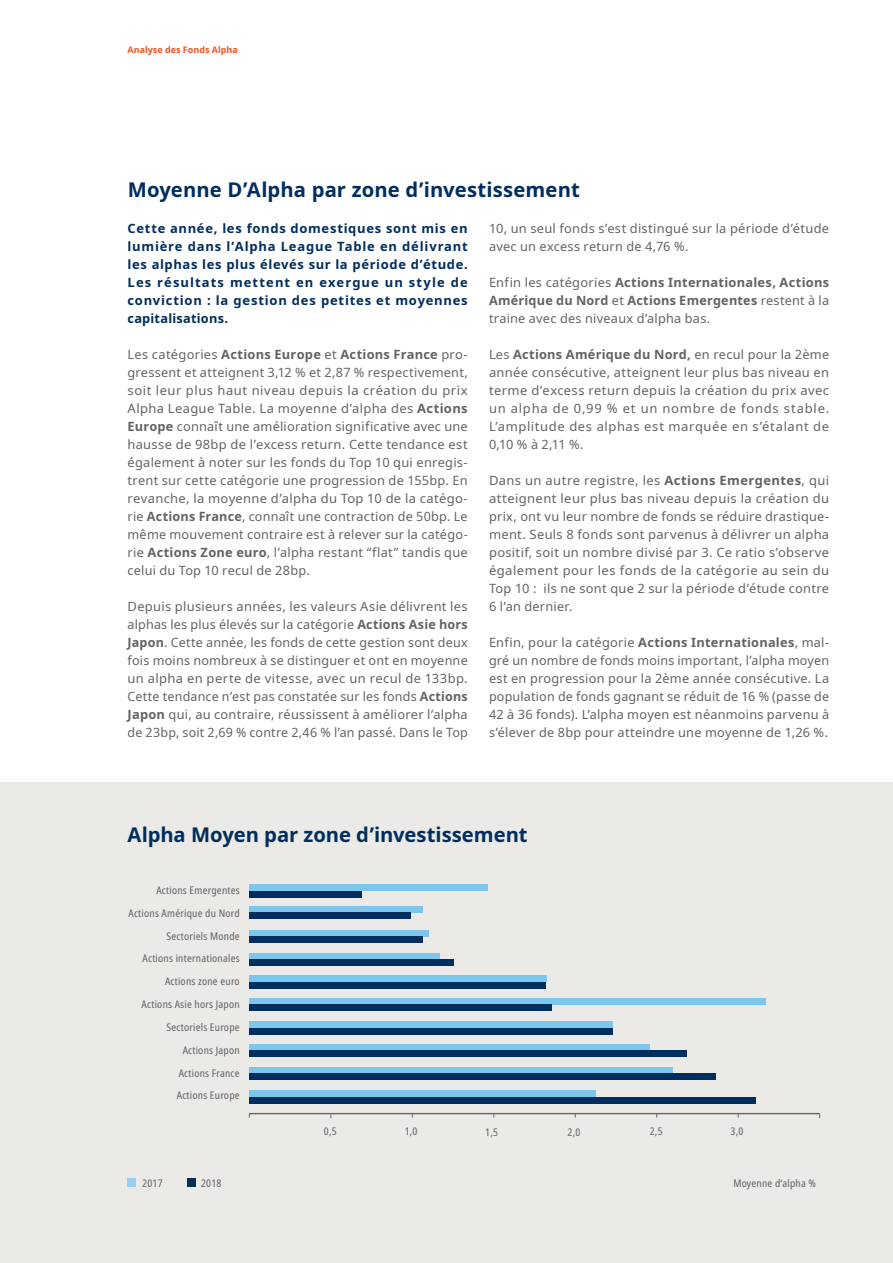
<style>
.page{position:relative;width:893px;height:1263px;background:#fff}
.page>*{position:absolute;margin:0;border:0;box-sizing:border-box;transform-origin:0 0}
.Headline_Tabellen{font:700 20.25px "Noto Sans";color:#002e5e}
.SIX_copy{font:12.75px/18px "Noto Sans";letter-spacing:.02em;color:#636366;text-align:justify}
.SIX_copy-2{font:700 12.75px/18px "Noto Sans";letter-spacing:.055em;color:#002e5e;text-align:justify}
.t1{font:condensed 10.5px "Noto Sans";letter-spacing:.02em;color:#636366}
._000_Spitztitel{font:700 9px "Noto Sans";color:#f15122}
.s1{font-weight:700}
</style>
<div class="page">
<div style="left:0;top:782px;width:893px;height:481px;background:#ebeae6"></div>
<div style="left:188px;top:1178px;width:8px;height:9px;background:#002e5e"></div>
<div style="left:128px;top:1178px;width:8px;height:9px;background:#99d0f1"></div>
<hr style="left:249px;top:1113px;width:571px;height:1px;background:#636366">
<div style="left:249px;top:884px;width:239px;height:7px;background:#7dc6ed"></div>
<div style="left:249px;top:906px;width:173px;height:6px;background:#7dc6ed"></div>
<div style="left:249px;top:930px;width:179px;height:6px;background:#7dc6ed"></div>
<div style="left:249px;top:953px;width:191px;height:6px;background:#7dc6ed"></div>
<div style="left:249px;top:982px;width:297px;height:6px;background:#002e5e"></div>
<div style="left:249px;top:998px;width:516px;height:6px;background:#7dc6ed"></div>
<div style="left:249px;top:1022px;width:364px;height:6px;background:#7dc6ed"></div>
<div style="left:249px;top:1044px;width:401px;height:6px;background:#7dc6ed"></div>
<div style="left:249px;top:1067px;width:424px;height:7px;background:#7dc6ed"></div>
<div style="left:249px;top:1090px;width:347px;height:7px;background:#7dc6ed"></div>
<div style="left:249px;top:891px;width:113px;height:6px;background:#002e5e"></div>
<div style="left:249px;top:912px;width:162px;height:7px;background:#002e5e"></div>
<div style="left:249px;top:936px;width:173px;height:7px;background:#002e5e"></div>
<div style="left:249px;top:959px;width:205px;height:7px;background:#002e5e"></div>
<div style="left:249px;top:975px;width:297px;height:7px;background:#7dc6ed"></div>
<div style="left:249px;top:1004px;width:303px;height:7px;background:#002e5e"></div>
<div style="left:249px;top:1028px;width:363px;height:7px;background:#002e5e"></div>
<div style="left:249px;top:1050px;width:438px;height:7px;background:#002e5e"></div>
<div style="left:249px;top:1074px;width:467px;height:6px;background:#002e5e"></div>
<div style="left:249px;top:1097px;width:507px;height:6px;background:#002e5e"></div>
<p class="_000_Spitztitel" style="left:128px;top:43px;width:112px">Analyse des Fonds Alpha</p>
<p class="Headline_Tabellen" style="left:128px;top:175px;width:454px">Moyenne D’Alpha par zone d’investissement</p>
<p class="SIX_copy-2" style="left:128px;top:219px;width:342px">Cette année, les fonds domestiques sont mis en lumière dans l’Alpha League Table en délivrant les alphas les plus élevés sur la période d’étude.<br>Les résultats mettent en exergue un style de conviction : la gestion des petites et moyennes capitalisations.</p>
<p class="SIX_copy" style="left:128px;top:346px;width:342px">Les catégories <span class="s1">Actions Europe</span> et <span class="s1">Actions France</span> pro&shy;gressent et atteignent 3,12 % et 2,87 % respectivement, soit leur plus haut niveau depuis la création du prix Alpha League Table. La moyenne d’alpha des <span class="s1">Actions Europe</span> connaît une amélioration significative avec une hausse de 98bp de l’excess return. Cette tendance est également à noter sur les fonds du Top 10 qui enregis&shy;trent sur cette catégorie une progression de 155bp. En revanche, la moyenne d’alpha du Top 10 de la catégo&shy;rie <span class="s1">Actions France</span>, connaît une contraction de 50bp. Le même mouvement contraire est à relever sur la catégo&shy;rie <span class="s1">Actions Zone euro</span>, l’alpha restant “flat” tandis que celui du Top 10 recul de 28bp.</p>
<p class="SIX_copy" style="left:128px;top:598px;width:342px">Depuis plusieurs années, les valeurs Asie délivrent les alphas les plus élevés sur la catégorie <span class="s1">Actions Asie hors Japon</span>. Cette année, les fonds de cette gestion sont deux fois moins nombreux à se distinguer et ont en moyenne un alpha en perte de vitesse, avec un recul de 133bp.<br>Cette tendance n’est pas constatée sur les fonds <span class="s1">Actions Japon</span> qui, au contraire, réussissent à améliorer l’alpha de 23bp, soit 2,69 % contre 2,46 % l’an passé. Dans le Top</p>
<p class="SIX_copy" style="left:489px;top:220px;width:342px">10, un seul fonds s’est distingué sur la période d’étude avec un excess return de 4,76 %.</p>
<p class="SIX_copy" style="left:489px;top:274px;width:342px">Enfin les catégories <span class="s1">Actions Internationales, Actions Amérique du Nord</span> et <span class="s1">Actions Emergentes</span> restent à la traine avec des niveaux d’alpha bas.</p>
<p class="SIX_copy" style="left:489px;top:346px;width:342px">Les <span class="s1">Actions Amérique du Nord,</span> en recul pour la 2ème année consécutive, atteignent leur plus bas niveau en terme d’excess return depuis la création du prix avec un alpha de 0,99 % et un nombre de fonds stable.<br>L’amplitude des alphas est marquée en s’étalant de 0,10 % à 2,11 %.</p>
<p class="SIX_copy" style="left:489px;top:472px;width:342px">Dans un autre registre, les <span class="s1">Actions Emergentes</span>, qui atteignent leur plus bas niveau depuis la création du prix, ont vu leur nombre de fonds se réduire drastique&shy;ment. Seuls 8 fonds sont parvenus à délivrer un alpha positif, soit un nombre divisé par 3. Ce ratio s’observe également pour les fonds de la catégorie au sein du Top 10 : ils ne sont que 2 sur la période d’étude contre 6 l’an dernier.</p>
<p class="SIX_copy" style="left:489px;top:634px;width:342px">Enfin, pour la catégorie <span class="s1">Actions Internationales</span>, mal&shy;gré un nombre de fonds moins important, l’alpha moyen est en progression pour la 2ème année consécutive. La population de fonds gagnant se réduit de 16 % (passe de 42 à 36 fonds). L’alpha moyen est néanmoins parvenu à s’élever de 8bp pour atteindre une moyenne de 1,26 %.</p>
<p class="Headline_Tabellen" style="left:128px;top:820px;width:402px">Alpha Moyen par zone d’investissement</p>
<p class="t1" style="left:156px;top:883px;width:85px">Actions Emergentes</p>
<p class="t1" style="left:129px;top:906px;width:113px">Actions Amérique du Nord</p>
<p class="t1" style="left:167px;top:928px;width:75px">Sectoriels Monde</p>
<p class="t1" style="left:143px;top:951px;width:99px">Actions internationales</p>
<p class="t1" style="left:165px;top:974px;width:76px">Actions zone euro</p>
<p class="t1" style="left:142px;top:997px;width:100px">Actions Asie hors Japon</p>
<p class="t1" style="left:166px;top:1020px;width:75px">Sectoriels Europe</p>
<p class="t1" style="left:183px;top:1042px;width:59px">Actions Japon</p>
<p class="t1" style="left:179px;top:1065px;width:63px">Actions France</p>
<p class="t1" style="left:177px;top:1088px;width:64px">Actions Europe</p>
<p class="t1" style="left:324px;top:1124px;width:14px">0,5</p>
<p class="t1" style="left:405px;top:1124px;width:14px">1,0</p>
<p class="t1" style="left:485px;top:1125px;width:14px">1,5</p>
<p class="t1" style="left:568px;top:1125px;width:14px">2,0</p>
<p class="t1" style="left:650px;top:1124px;width:14px">2,5</p>
<p class="t1" style="left:730px;top:1124px;width:14px">3,0</p>
<p class="t1" style="left:142px;top:1176px;width:22px">2017</p>
<p class="t1" style="left:201px;top:1176px;width:22px">2018</p>
<p class="t1" style="left:733px;top:1176px;width:84px">Moyenne d‘alpha %</p>
</div>
